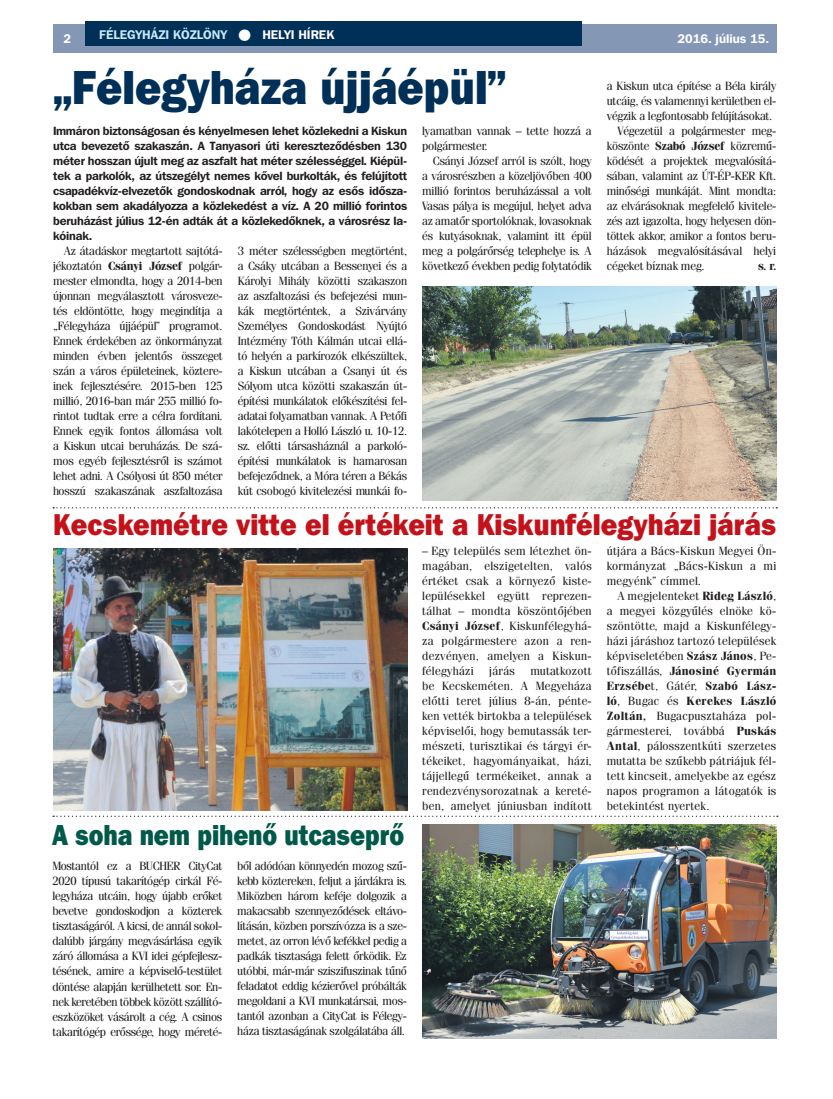
<style>
.page{position:relative;width:833px;height:1099px;background:#fff}
.page>*{position:absolute;margin:0;border:0;box-sizing:border-box;transform-origin:0 0}
.t1{font:47.5px "Franklin Gothic Hv PFL";color:#002f57;scale:.9 1}
.t2{font:30px "Franklin Gothic Hv PFL";color:#c4121a;scale:.9 1}
.t3{font:28.75px "Franklin Gothic Hv PFL";letter-spacing:-.005em;color:#005949;scale:.85 1}
.t4{font:700 12.5px "Franklin Gothic PFL";color:#c6eafa}
.t5{font:700 12.5px "Franklin Gothic PFL";color:#fff}
.t6{font:11.88px/15px "Fenice PFL";letter-spacing:-.015em;color:#231f20;text-align:justify}
.t7{font:700 11.88px/15px "Franklin Gothic PFL";letter-spacing:-.015em;color:#231f20;text-align:justify}
.t8{font:700 11.88px "Fenice PFL";color:#231f20}
.s1{color:#fff}
.s2{font-weight:700}
</style>
<div class="page">
<div style="left:53px;top:25px;width:723px;height:28px;background:#8498b6"></div>
<div style="left:85px;top:21px;width:496px;height:25px;background:#002f57"></div>
<img style="left:53px;top:548px;width:354px;height:262px">
<img style="left:422px;top:286px;width:354px;height:214px">
<svg style="left:53px;top:507px;width:724px;height:1px"></svg>
<img style="left:422px;top:824px;width:354px;height:214px">
<svg style="left:53px;top:815px;width:725px;height:1px"></svg>
<p class="t5" style="left:64px;top:31px;width:9px">2</p>
<p class="t4" style="left:99px;top:26px;width:236px">FÉLEGYHÁZI KÖZLÖNY <span class="s1">● HELYI HÍREK</span></p>
<h1 class="t1" style="left:53px;top:57px;width:504px">„Félegyháza újjáépül”</h1>
<p class="t7" style="left:53px;top:123px;width:355px">Immáron biztonságosan és kényelmesen lehet közlekedni a Kiskun utca bevezető szakaszán. A Tanyasori úti kereszteződésben 130 méter hosszan újult meg az aszfalt hat méter szélességgel. Kiépül&shy;tek a parkolók, az útszegélyt nemes kővel burkolták, és felújított csapadékvíz-elvezetők gondoskodnak arról, hogy az esős idősza&shy;kokban sem akadályozza a közlekedést a víz. A 20 millió forintos beruházást július 12-én adták át a közlekedőknek, a városrész la&shy;kóinak.</p>
<p class="t6" style="left:53px;top:243px;width:171px;text-indent:11px">Az átadáskor megtartott sajtótá&shy;jékoztatón <span class="s2">Csányi József</span> polgár&shy;mester elmondta, hogy a 2014-ben újonnan megválasztott városveze&shy;tés eldöntötte, hogy megindítja a „Félegyháza újjáépül” programot.<br>Ennek érdekében az önkormányzat minden évben jelentős összeget szán a város épületeinek, köztere&shy;inek fejlesztésére. 2015-ben 125 millió, 2016-ban már 255 millió fo&shy;rintot tudtak erre a célra fordítani.<br>Ennek egyik fontos állomása volt a Kiskun utcai beruházás. De szá&shy;mos egyéb fejlesztésről is számot lehet adni. A Csólyosi út 850 méter hosszú szakaszának aszfaltozása</p>
<p class="t6" style="left:238px;top:243px;width:171px">3 méter szélességben megtörtént, a Csáky utcában a Bessenyei és a Károlyi Mihály közötti szakaszon az aszfaltozási és befejezési mun&shy;kák megtörténtek, a Szivárvány Személyes Gondoskodást Nyújtó Intézmény Tóth Kálmán utcai ellá&shy;tó helyén a parkírozók elkészültek, a Kiskun utcában a Csanyi út és Sólyom utca közötti szakaszán út&shy;építési munkálatok előkészítési fel&shy;adatai folyamatban vannak. A Petőfi lakótelepen a Holló László u. 10-12. sz. előtti társasháznál a parkoló&shy;építési munkálatok is hamarosan befejeződnek, a Móra téren a Békás kút csobogó kivitelezési munkái fo-</p>
<p class="t6" style="left:422px;top:123px;width:171px">lyamatban vannak – tette hozzá a polgármester.</p>
<p class="t6" style="left:422px;top:153px;width:171px;text-indent:11px">Csányi József arról is szólt, hogy a városrészben a közeljövőben 400 millió forintos beruházással a volt Vasas pálya is megújul, helyet adva az amatőr sportolóknak, lovasoknak és kutyásoknak, valamint itt épül meg a polgárőrség telephelye is. A következő években pedig folytatódik</p>
<p class="t5" style="left:677px;top:31px;width:93px">2016. július 15.</p>
<p class="t6" style="left:607px;top:78px;width:171px">a Kiskun utca építése a Béla király</p>
<p class="t6" style="left:607px;top:93px;width:171px">utcáig, és valamennyi kerületben el-</p>
<p class="t6" style="left:607px;top:108px;width:167px">végzik a legfontosabb felújításokat.</p>
<p class="t6" style="left:617px;top:123px;width:160px">Végezetül a polgármester meg-</p>
<p class="t6" style="left:607px;top:138px;width:171px">köszönte <span class="s2">Szabó József</span> közremű-</p>
<p class="t6" style="left:607px;top:153px;width:171px">ködését a projektek megvalósítá-</p>
<p class="t6" style="left:607px;top:168px;width:171px">sában, valamint az ÚT-ÉP-KER Kft.</p>
<p class="t6" style="left:607px;top:183px;width:171px">minőségi munkáját. Mint mondta:</p>
<p class="t6" style="left:607px;top:198px;width:171px">az elvárásoknak megfelelő kivitele-</p>
<p class="t6" style="left:607px;top:213px;width:171px">zés azt igazolta, hogy helyesen dön-</p>
<p class="t6" style="left:607px;top:228px;width:171px">töttek akkor, amikor a fontos beru-</p>
<p class="t6" style="left:607px;top:243px;width:171px">házások megvalósításával helyi</p>
<p class="t6" style="left:607px;top:258px;width:99px">cégeket bíznak meg.</p>
<p class="t8" style="left:758px;top:258px;width:20px">s. r.</p>
<h2 class="t2" style="left:53px;top:505px;width:805px">Kecskemétre vitte el értékeit a Kiskunfélegyházi járás</h2>
<p class="t6" style="left:422px;top:543px;width:171px">– Egy település sem létezhet ön&shy;magában, elszigetelten, valós értéket csak a környező kiste&shy;lepülésekkel együtt reprezen&shy;tálhat – mondta köszöntőjében <span class="s2">Csányi József</span>, Kiskunfélegyhá&shy;za polgármestere azon a ren&shy;dezvényen, amelyen a Kiskun&shy;félegyházi</p>
<p class="t6" style="left:607px;top:543px;width:171px">útjára a Bács-Kiskun Megyei Ön&shy;kormányzat „Bács-Kiskun a mi megyénk” címmel.</p>
<p class="t6" style="left:607px;top:588px;width:171px;text-indent:11px">A megjelenteket <span class="s2">Rideg László</span>, a megyei közgyűlés elnöke kö&shy;szöntötte, majd a Kiskunfélegy&shy;házi járáshoz tartozó települések képviseletében <span class="s2">Szász János</span>, Pe&shy;tőfiszállás, <span class="s2">Jánosiné Gyermán Erzsébe</span>t, Gátér, <span class="s2">Szabó Lász&shy;ló</span>, Bugac és <span class="s2">Kerekes László Zoltán,</span> Bugacpusztaháza pol&shy;gármesterei, továbbá <span class="s2">Puskás Antal</span>, pálosszentkúti szerzetes mutatta be szűkebb pátriájuk fél&shy;tett kincseit, amelyekbe az egész napos programon a látogatók is betekintést nyertek.</p>
<p class="t6" style="left:489px;top:663px;width:27px">járás</p>
<p class="t6" style="left:422px;top:663px;width:171px;text-indent:108px">mutatkozott be Kecskeméten. A Megyeháza előtti teret július 8-án, pénte&shy;ken vették birtokba a települések képviselői, hogy bemutassák ter&shy;mészeti, turisztikai és tárgyi ér&shy;tékeiket, hagyományaikat, házi, tájjellegű termékeiket, annak a rendezvénysorozatnak a kereté&shy;ben, amelyet júniusban indított</p>
<h3 class="t3" style="left:53px;top:816px;width:415px">A soha nem pihenő utcaseprő</h3>
<p class="t6" style="left:53px;top:858px;width:171px">Mostantól ez a BUCHER CityCat 2020 típusú takarítógép cirkál Fé&shy;legyháza utcáin, hogy újabb erőket bevetve gondoskodjon a közterek tisztaságáról. A kicsi, de annál sokol&shy;dalúbb járgány megvásárlása egyik záró állomása a KVI idei gépfejlesz&shy;tésének, amire a képviselő-testület döntése alapján kerülhetett sor. En&shy;nek keretében többek között szállító&shy;eszközöket vásárolt a cég. A csinos takarítógép erőssége, hogy méreté-</p>
<p class="t6" style="left:237px;top:858px;width:171px">ből adódóan könnyedén mozog szű&shy;kebb köztereken, feljut a járdákra is.<br>Miközben három keféje dolgozik a makacsabb szennyeződések eltávo&shy;lításán, közben porszívózza is a sze&shy;metet, az orron lévő kefékkel pedig a padkák tisztasága felett őrködik. Ez utóbbi, már-már sziszifuszinak tűnő feladatot eddig kézierővel próbálták megoldani a KVI munkatársai, mos&shy;tantól azonban a CityCat is Félegy&shy;háza tisztaságának szolgálatába áll.</p>
</div>
